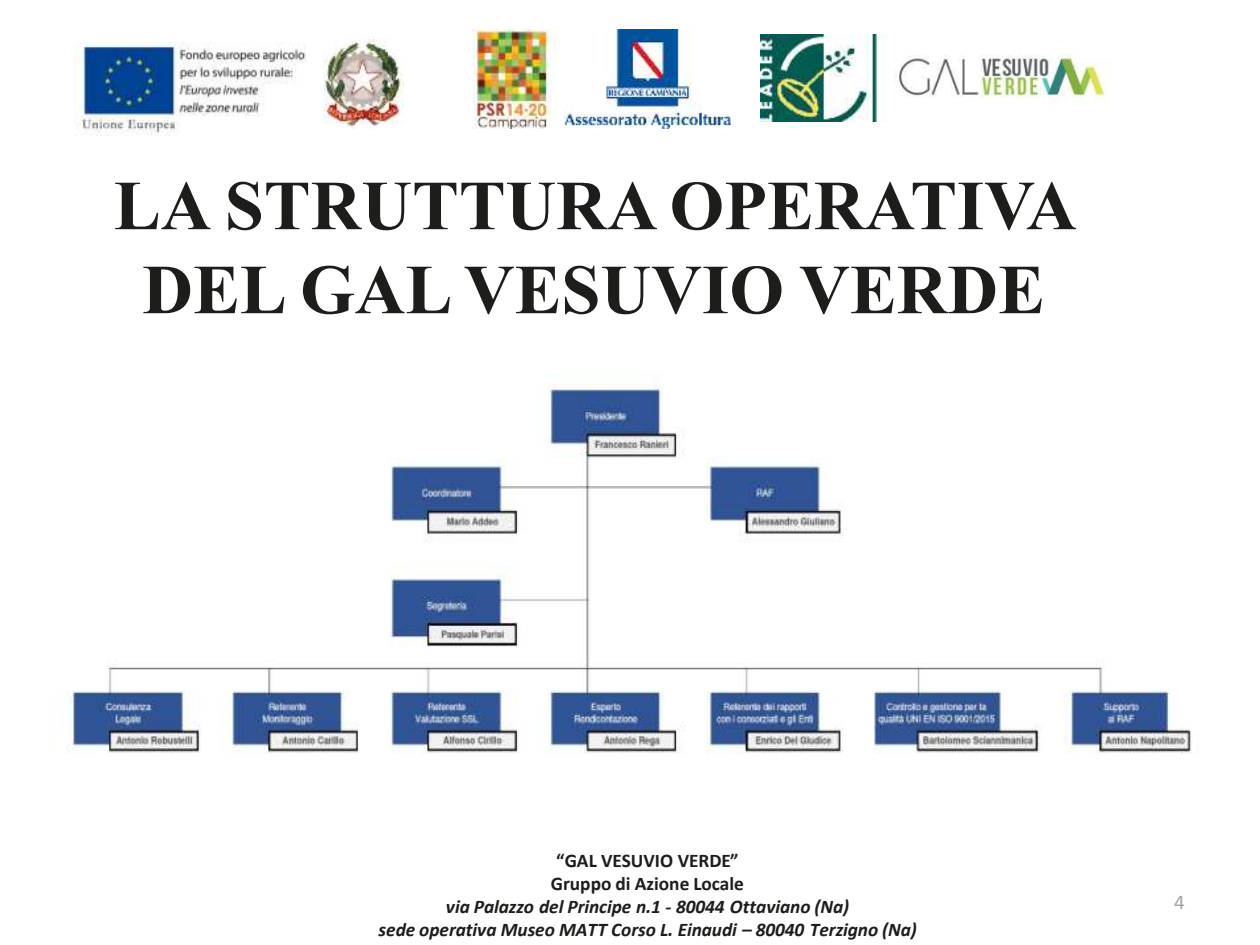
<style>
.page{position:relative;width:1260px;height:945px;background:#fff}
.page>*{position:absolute;margin:0;border:0;box-sizing:border-box;transform-origin:0 0}
.t1{font:700 70.17px/84px "Times New Roman";color:#1d1d1b;text-align:center}
.t2{font:21px "Calibri";color:#a5a5a4}
.t3{font:italic 700 19.25px/23.1px "Calibri";letter-spacing:-.005em;color:#1d1d1b;text-align:center}
.t4{font:700 19.25px/23.1px "Calibri";color:#1d1d1b}
</style>
<div class="page">
<img style="left:74px;top:42px;width:233px;height:93px">
<img style="left:323px;top:39px;width:80px;height:90px">
<img style="left:472px;top:29px;width:93px;height:100px">
<img style="left:565px;top:29px;width:165px;height:100px">
<img style="left:760px;top:34px;width:118px;height:87px">
<img style="left:894px;top:47px;width:214px;height:58px">
<img style="left:67px;top:385px;width:1124px;height:369px">
<h1 class="t1" style="left:114px;top:162px;width:964px">LA STRUTTURA OPERATIVA<br>DEL GAL VESUVIO VERDE</h1>
<p class="t4" style="left:551px;top:848px;width:195px">“GAL VESUVIO VERDE”<br>Gruppo di Azione Locale</p>
<p class="t3" style="left:379px;top:894px;width:540px">via Palazzo del Principe n.1 - 80044 Ottaviano (Na)<br>sede operativa Museo MATT Corso L. Einaudi – 80040 Terzigno (Na)</p>
<p class="t2" style="left:1174px;top:887px;width:12px">4</p>
</div>
